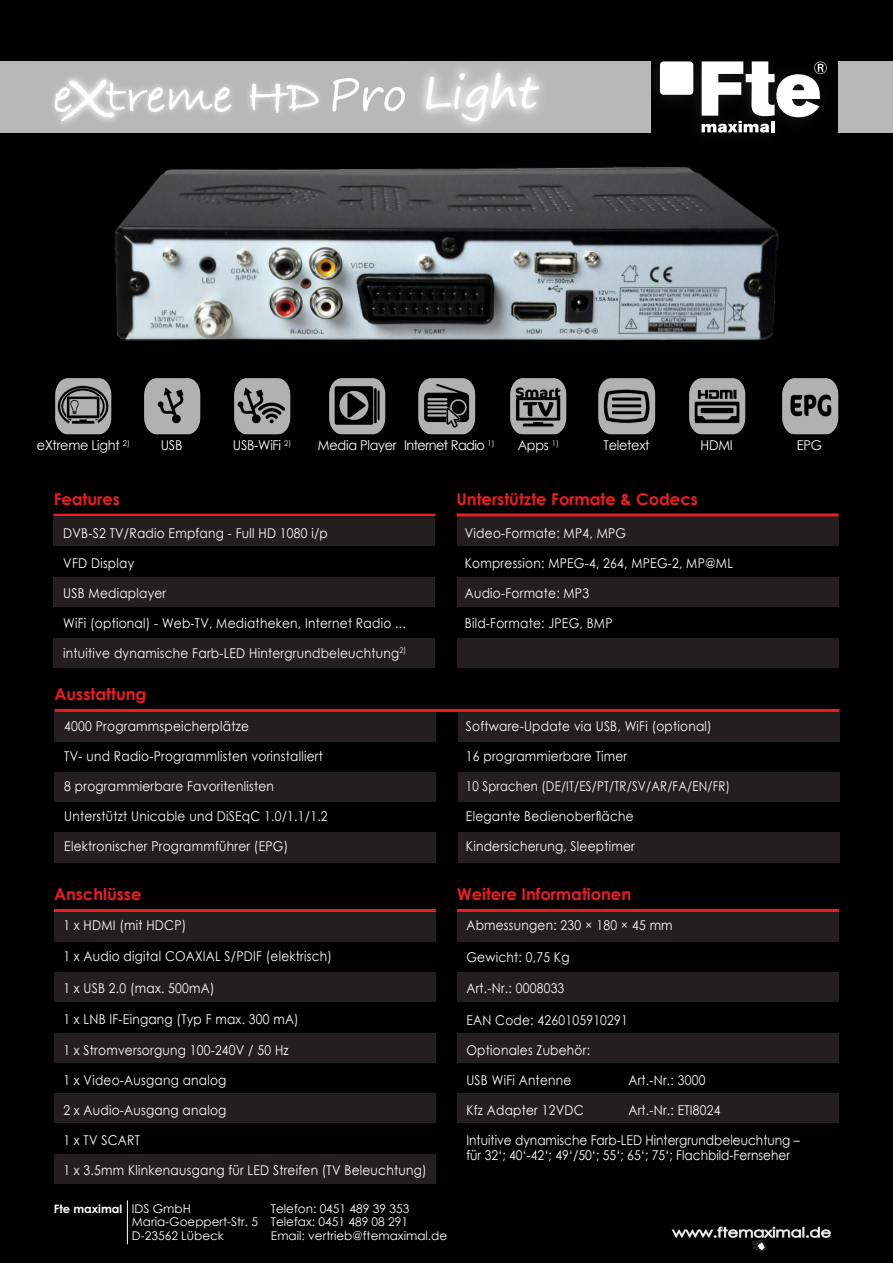
<style>
.page{position:relative;width:893px;height:1263px;background:#000}
.page>*{position:absolute;margin:0;border:0;box-sizing:border-box;transform-origin:0 0}
.t1{font:43.5px "Segoe Print";color:#fff}
.t2{font:700 16.2px "Century Gothic";color:#ee1d23}
.t3{font:13.5px "Century Gothic";letter-spacing:.02em;color:#fff;scale:.9 1}
.t4{font:13.5px/15px "Century Gothic";color:#fff;scale:.9 1}
.t5{font:13.5px "Century Gothic";letter-spacing:.02em;color:#fff;scale:.85 1}
.t6{font:13.5px "Century Gothic";letter-spacing:.02em;color:#fff;scale:.95 1}
.t7{font:13.5px "Century Gothic";letter-spacing:-.04em;color:#fff;scale:.95 1}
.t8{font:13.5px "Century Gothic";letter-spacing:-.02em;color:#fff;scale:.95 1}
.t9{font:13.5px "Century Gothic";color:#fff;scale:1.2 1}
.t10{font:12px/13.5px "Century Gothic";color:#fff}
.t11{font:700 11.55px "Century Gothic";color:#fff}
</style>
<div class="page">
<div style="left:660px;top:61px;width:33px;height:34px;background:#fff;border-radius:4px"></div>
<svg style="left:702px;top:61px;width:125px;height:72px"></svg>
<div style="left:838px;top:61px;width:55px;height:71px;background:#b9b8b8"></div>
<hr style="left:127px;top:1200px;width:1px;height:44px;background:#fff">
<div style="left:54px;top:1153px;width:382px;height:31px;background:#231f20"></div>
<div style="left:54px;top:1093px;width:382px;height:30px;background:#231f20"></div>
<div style="left:54px;top:1033px;width:382px;height:30px;background:#231f20"></div>
<div style="left:54px;top:912px;width:382px;height:30px;background:#231f20"></div>
<div style="left:54px;top:972px;width:382px;height:31px;background:#231f20"></div>
<hr style="left:54px;top:909px;width:382px;height:3px;background:#ee1d23">
<div style="left:457px;top:1093px;width:382px;height:30px;background:#231f20"></div>
<div style="left:457px;top:1033px;width:382px;height:30px;background:#231f20"></div>
<div style="left:457px;top:912px;width:382px;height:30px;background:#231f20"></div>
<div style="left:457px;top:972px;width:382px;height:30px;background:#231f20"></div>
<hr style="left:457px;top:909px;width:382px;height:3px;background:#ee1d23">
<svg style="left:672px;top:1226px;width:159px;height:26px"></svg>
<img style="left:115px;top:166px;width:663px;height:175px">
<div style="left:55px;top:712px;width:381px;height:30px;background:#231f20"></div>
<div style="left:55px;top:772px;width:381px;height:30px;background:#231f20"></div>
<div style="left:55px;top:832px;width:381px;height:31px;background:#231f20"></div>
<div style="left:458px;top:712px;width:381px;height:30px;background:#231f20"></div>
<div style="left:458px;top:772px;width:381px;height:30px;background:#231f20"></div>
<div style="left:458px;top:832px;width:381px;height:31px;background:#231f20"></div>
<hr style="left:55px;top:709px;width:784px;height:3px;background:#ee1d23">
<div style="left:457px;top:637px;width:381px;height:30px;background:#231f20"></div>
<div style="left:457px;top:517px;width:381px;height:30px;background:#231f20"></div>
<div style="left:457px;top:577px;width:381px;height:30px;background:#231f20"></div>
<hr style="left:53px;top:514px;width:382px;height:3px;background:#ee1d23">
<hr style="left:457px;top:513px;width:381px;height:3px;background:#ee1d23">
<div style="left:53px;top:637px;width:382px;height:30px;background:#231f20"></div>
<div style="left:53px;top:517px;width:382px;height:30px;background:#231f20"></div>
<div style="left:53px;top:577px;width:382px;height:30px;background:#231f20"></div>
<img style="left:55px;top:378px;width:57px;height:57px">
<img style="left:144px;top:378px;width:57px;height:57px">
<img style="left:234px;top:378px;width:57px;height:57px">
<img style="left:329px;top:378px;width:57px;height:57px">
<img style="left:418px;top:378px;width:58px;height:57px">
<img style="left:510px;top:378px;width:57px;height:57px">
<img style="left:598px;top:378px;width:58px;height:57px">
<img style="left:689px;top:378px;width:57px;height:57px">
<img style="left:782px;top:378px;width:57px;height:57px">
<div style="left:0;top:61px;width:651px;height:71px;background:#b9b8b8"></div>
<img style="left:34px;top:61px;width:291px;height:71px">
<div style="left:411px;top:59px;width:141px;height:77px;background:#fff;opacity:.8"></div>
<div style="left:419px;top:65px;width:128px;height:64px;background:#fff;opacity:.6"></div>
<img style="left:325px;top:61px;width:87px;height:71px">
<h1 class="t1" style="left:423px;top:53px;width:117px">Light</h1>
<p class="t8" style="left:37px;top:436px;width:99px">eXtreme Light <sup>2)</sup></p>
<p class="t6" style="left:161px;top:436px;width:24px">USB</p>
<p class="t6" style="left:233px;top:436px;width:63px">USB-WiFi <sup>2)</sup></p>
<p class="t7" style="left:318px;top:436px;width:188px">Media Player Internet Radio <sup>1)</sup></p>
<p class="t6" style="left:518px;top:436px;width:45px">Apps <sup>1)</sup></p>
<p class="t8" style="left:603px;top:436px;width:50px">Teletext</p>
<p class="t6" style="left:700px;top:436px;width:35px">HDMI</p>
<p class="t6" style="left:797px;top:436px;width:28px">EPG</p>
<p class="t2" style="left:54px;top:486px;width:68px">Features</p>
<p class="t2" style="left:457px;top:486px;width:243px">Unterstützte Formate &amp; Codecs</p>
<p class="t3" style="left:63px;top:524px;width:296px">DVB-S2 TV/Radio Empfang - Full HD 1080 i/p</p>
<p class="t3" style="left:63px;top:554px;width:80px">VFD Display</p>
<p class="t3" style="left:63px;top:584px;width:116px">USB Mediaplayer</p>
<p class="t3" style="left:63px;top:614px;width:382px">WiFi (optional) - Web-TV, Mediatheken, Internet Radio ...</p>
<p class="t3" style="left:63px;top:644px;width:383px">intuitive dynamische Farb-LED Hintergrundbeleuchtung<sup>2)</sup></p>
<p class="t3" style="left:465px;top:524px;width:181px">Video-Formate: MP4, MPG</p>
<p class="t3" style="left:465px;top:554px;width:299px">Kompression: MPEG-4, 264, MPEG-2, MP@ML</p>
<p class="t3" style="left:465px;top:584px;width:140px">Audio-Formate: MP3</p>
<p class="t3" style="left:465px;top:614px;width:166px">Bild-Formate: JPEG, BMP</p>
<p class="t2" style="left:55px;top:682px;width:93px">Ausstattung</p>
<p class="t3" style="left:64px;top:717px;width:207px">4000 Programmspeicherplätze</p>
<p class="t3" style="left:64px;top:747px;width:289px">TV- und Radio-Programmlisten vorinstalliert</p>
<p class="t3" style="left:64px;top:777px;width:234px">8 programmierbare Favoritenlisten</p>
<p class="t3" style="left:64px;top:807px;width:294px">Unterstützt Unicable und DiSEqC 1.0/1.1/1.2</p>
<p class="t3" style="left:64px;top:837px;width:250px">Elektronischer Programmführer (EPG)</p>
<p class="t3" style="left:466px;top:717px;width:275px">Software-Update via USB, WiFi (optional)</p>
<p class="t3" style="left:466px;top:747px;width:181px">16 programmierbare Timer</p>
<p class="t5" style="left:466px;top:777px;width:312px">10 Sprachen (DE/IT/ES/PT/TR/SV/AR/FA/EN/FR)</p>
<p class="t3" style="left:466px;top:807px;width:188px">Elegante Bedienoberfläche</p>
<p class="t3" style="left:466px;top:837px;width:189px">Kindersicherung, Sleeptimer</p>
<p class="t2" style="left:54px;top:882px;width:89px">Anschlüsse</p>
<p class="t2" style="left:457px;top:882px;width:175px">Weitere Informationen</p>
<p class="t3" style="left:63px;top:916px;width:138px">1 x HDMI (mit HDCP)</p>
<p class="t3" style="left:63px;top:947px;width:300px">1 x Audio digital COAXIAL S/PDIF (elektrisch)</p>
<p class="t3" style="left:63px;top:978px;width:170px">1 x USB 2.0 (max. 500mA)</p>
<p class="t3" style="left:63px;top:1009px;width:263px">1 x LNB IF-Eingang (Typ F max. 300 mA)</p>
<p class="t3" style="left:63px;top:1041px;width:252px">1 x Stromversorgung 100-240V / 50 Hz</p>
<p class="t3" style="left:63px;top:1071px;width:183px">1 x Video-Ausgang analog</p>
<p class="t3" style="left:63px;top:1101px;width:183px">2 x Audio-Ausgang analog</p>
<p class="t3" style="left:63px;top:1131px;width:87px">1 x TV SCART</p>
<p class="t3" style="left:63px;top:1161px;width:405px">1 x 3.5mm Klinkenausgang für LED Streifen (TV Beleuchtung)</p>
<p class="t3" style="left:466px;top:916px;width:231px">Abmessungen: 230 × 180 × 45 mm</p>
<p class="t3" style="left:466px;top:947px;width:116px">Gewicht: 0,75 Kg</p>
<p class="t3" style="left:466px;top:979px;width:110px">Art.-Nr.: 0008033</p>
<p class="t3" style="left:466px;top:1010px;width:181px">EAN Code: 4260105910291</p>
<p class="t3" style="left:466px;top:1040px;width:139px">Optionales Zubehör:</p>
<p class="t3" style="left:466px;top:1070px;width:118px">USB WiFi Antenne</p>
<p class="t3" style="left:628px;top:1070px;width:87px">Art.-Nr.: 3000</p>
<p class="t3" style="left:466px;top:1100px;width:132px">Kfz Adapter 12VDC</p>
<p class="t3" style="left:628px;top:1100px;width:104px">Art.-Nr.: ETI8024</p>
<p class="t4" style="left:466px;top:1132px;width:372px">Intuitive dynamische Farb-LED Hintergrundbeleuchtung – für 32‘; 40‘-42‘; 49‘/50‘; 55‘; 65‘; 75‘; Flachbild-Fernseher</p>
<p class="t11" style="left:54px;top:1199px;width:70px">Fte maximal</p>
<p class="t10" style="left:271px;top:1201px;width:178px">Telefon: 0451 489 39 353<br>Telefax: 0451 489 08 291<br>Email: vertrieb@ftemaximal.de</p>
<p class="t10" style="left:132px;top:1201px;width:128px">IDS GmbH<br>Maria-Goeppert-Str. 5<br>D-23562 Lübeck</p>
<p class="t9" style="left:672px;top:1223px;width:134px">www.ftemaximal.de</p>
</div>
